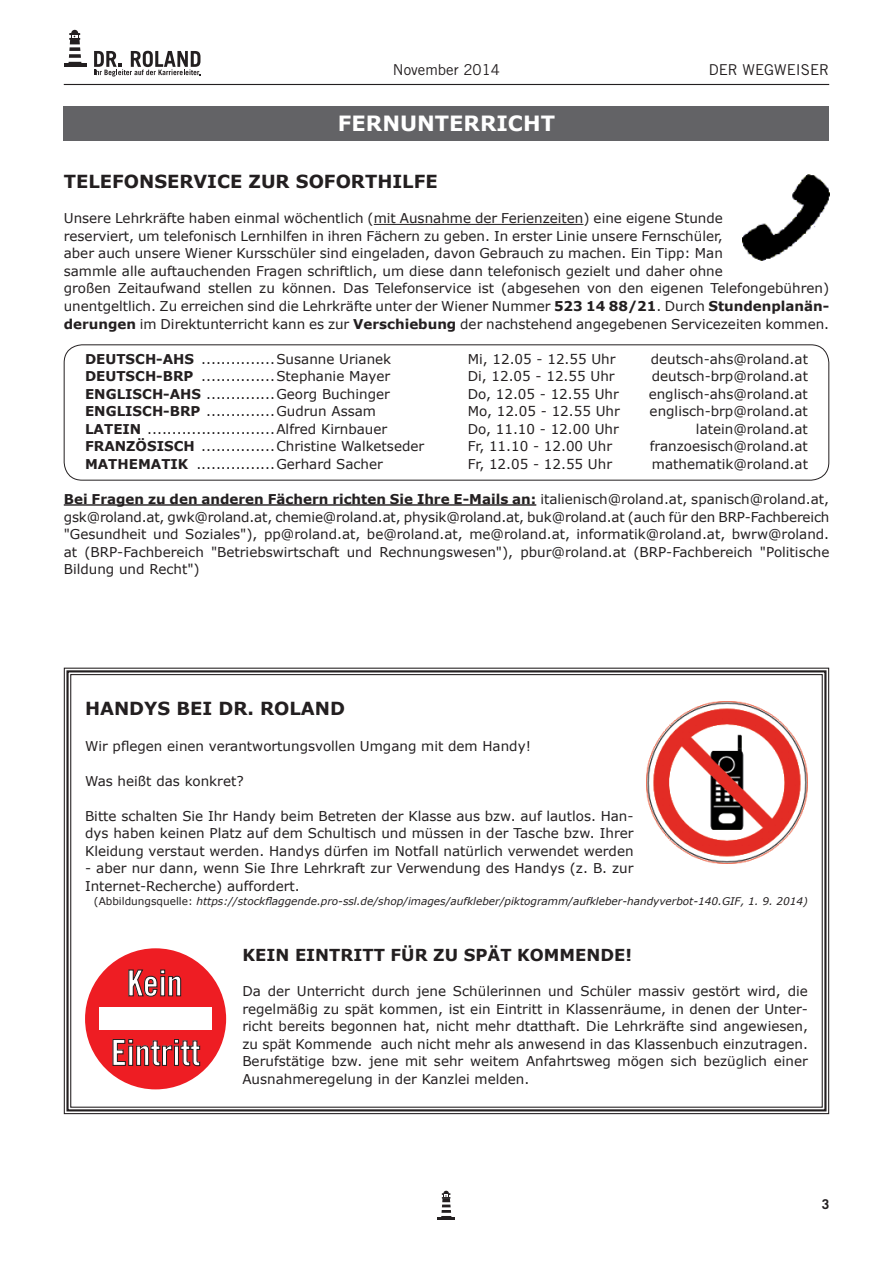
<style>
.page{position:relative;width:893px;height:1263px;background:#fff}
.page>*{position:absolute;margin:0;border:0;box-sizing:border-box;transform-origin:0 0}
.t1{font:35.85px/69.4px "Trade Gothic LT Std Bd Cn 20";color:#fff;text-align:center}
.t2{font:700 21px "Verdana";color:#fff}
.t3{font:700 18px "Verdana";color:#231f20}
.t4{font:700 16.5px "Verdana";color:#231f20}
.t5{font:15px "Trade Gothic LT Std";color:#231f20}
.t6{font:13.5px/17.5px "Verdana";color:#231f20;text-align:justify}
.t7{font:700 13.5px "Trade Gothic LT Std";color:#231f20}
.t8{font:italic 10.5px "Verdana";color:#231f20}
.s1{font-weight:700}
.s2{font-style:normal}
</style>
<div class="page">
<svg style="left:94px;top:51px;width:107px;height:26px"></svg>
<div style="left:71px;top:30px;width:7px;height:6px;background:#231f20;border-radius:50%"></div>
<hr style="left:64px;top:64px;width:22px;height:3px;background:#231f20">
<svg style="left:69px;top:61px;width:12px;height:1px"></svg>
<svg style="left:69px;top:33px;width:12px;height:18px"></svg>
<hr style="left:68px;top:62px;width:14px;height:3px;background:#231f20">
<svg style="left:69px;top:47px;width:11px;height:4px"></svg>
<div style="left:70px;top:39px;width:10px;height:5px;background:#231f20"></div>
<svg style="left:69px;top:54px;width:12px;height:4px"></svg>
<hr style="left:64px;top:84px;width:765px;height:1px;background:#231f20">
<hr style="left:437px;top:1217px;width:18px;height:3px;background:#231f20">
<svg style="left:441px;top:1191px;width:11px;height:26px"></svg>
<div style="left:64px;top:106px;width:765px;height:34px;background:#636366"></div>
<hr style="left:374px;top:224px;width:209px;height:1px;background:#231f20">
<hr style="left:64px;top:504px;width:472px;height:2px;background:#231f20">
<div style="left:64px;top:344px;width:765px;height:136px;border:1px solid #231f20;border-radius:18px"></div>
<img style="left:743px;top:174px;width:86px;height:87px">
<svg style="left:63px;top:667px;width:767px;height:448px"></svg>
<div style="left:66px;top:670px;width:760px;height:441px;border:2px solid #231f20"></div>
<p class="t5" style="left:393px;top:60px;width:109px">November 2014</p>
<p class="t5" style="left:709px;top:60px;width:122px">DER WEGWEISER</p>
<h2 class="t2" style="left:338px;top:109px;width:219px">FERNUNTERRICHT</h2>
<h3 class="t3" style="left:64px;top:169px;width:375px">TELEFONSERVICE ZUR SOFORTHILFE</h3>
<p class="t6" style="left:64px;top:209px;width:767px;text-align:left">Unsere Lehrkräfte haben einmal wöchentlich (mit Ausnahme der Ferienzeiten) eine eigene Stunde<br>reserviert, um telefonisch Lernhilfen in ihren Fächern zu geben. In erster Linie unsere Fernschüler,<br>aber auch unsere Wiener Kursschüler sind eingeladen, davon Gebrauch zu machen. Ein Tipp: Man<br>sammle alle auftauchenden Fragen schriftlich, um diese dann telefonisch gezielt und daher ohne<br>großen Zeitaufwand stellen zu können. Das Telefonservice ist (abgesehen von den eigenen Telefongebühren) unentgeltlich. Zu erreichen sind die Lehrkräfte unter der Wiener Nummer <span class="s1">523 14 88/21</span>. Durch <span class="s1">Stundenplanän&shy;derungen</span> im Direktunterricht kann es zur <span class="s1">Verschiebung</span> der nachstehend angegebenen Servicezeiten kommen.</p>
<p class="t6" style="left:85px;top:350px;width:308px"><span class="s1">DEUTSCH-AHS</span> ...............Susanne Urianek</p>
<p class="t6" style="left:468px;top:350px;width:149px">Mi, 12.05 - 12.55 Uhr</p>
<p class="t6" style="left:651px;top:350px;width:159px">deutsch-ahs@roland.at</p>
<p class="t6" style="left:85px;top:367px;width:307px"><span class="s1">DEUTSCH-BRP</span> ...............Stephanie Mayer</p>
<p class="t6" style="left:468px;top:367px;width:148px">Di, 12.05 - 12.55 Uhr</p>
<p class="t6" style="left:652px;top:367px;width:158px">deutsch-brp@roland.at</p>
<p class="t6" style="left:85px;top:385px;width:306px"><span class="s1">ENGLISCH-AHS</span> ..............Georg Buchinger</p>
<p class="t6" style="left:468px;top:385px;width:153px">Do, 12.05 - 12.55 Uhr</p>
<p class="t6" style="left:649px;top:385px;width:161px">englisch-ahs@roland.at</p>
<p class="t6" style="left:85px;top:402px;width:292px"><span class="s1">ENGLISCH-BRP</span> ..............Gudrun Assam</p>
<p class="t6" style="left:468px;top:402px;width:154px">Mo, 12.05 - 12.55 Uhr</p>
<p class="t6" style="left:650px;top:402px;width:160px">englisch-brp@roland.at</p>
<p class="t6" style="left:85px;top:420px;width:304px"><span class="s1">LATEIN</span> ..........................Alfred Kirnbauer</p>
<p class="t6" style="left:468px;top:420px;width:153px">Do, 11.10 - 12.00 Uhr</p>
<p class="t6" style="left:696px;top:420px;width:113px">latein@roland.at</p>
<p class="t6" style="left:85px;top:438px;width:341px"><span class="s1">FRANZÖSISCH</span> ...............Christine Walketseder</p>
<p class="t6" style="left:468px;top:438px;width:146px">Fr, 11.10 - 12.00 Uhr</p>
<p class="t6" style="left:650px;top:438px;width:160px">franzoesisch@roland.at</p>
<p class="t6" style="left:85px;top:455px;width:299px"><span class="s1">MATHEMATIK</span> ................Gerhard Sacher</p>
<p class="t6" style="left:468px;top:455px;width:146px">Fr, 12.05 - 12.55 Uhr</p>
<p class="t6" style="left:652px;top:455px;width:157px">mathematik@roland.at</p>
<p class="t6" style="left:64px;top:490px;width:767px"><span class="s1">Bei Fragen zu den anderen Fächern richten Sie Ihre E-Mails an:</span> italienisch@roland.at, spanisch@roland.at, gsk@roland.at, gwk@roland.at, chemie@roland.at, physik@roland.at, buk@roland.at (auch für den BRP-Fachbereich "Gesundheit und Soziales"), pp@roland.at, be@roland.at, me@roland.at, informatik@roland.at, bwrw@roland. at (BRP-Fachbereich "Betriebswirtschaft und Rechnungswesen"), pbur@roland.at (BRP-Fachbereich "Politische Bildung und Recht")</p>
<h3 class="t3" style="left:85px;top:696px;width:262px">HANDYS BEI DR. ROLAND</h3>
<p class="t6" style="left:85px;top:737px;width:447px">Wir pflegen einen verantwortungsvollen Umgang mit dem Handy!</p>
<p class="t6" style="left:85px;top:772px;width:160px">Was heißt das konkret?</p>
<p class="t6" style="left:85px;top:807px;width:550px">Bitte schalten Sie Ihr Handy beim Betreten der Klasse aus bzw. auf lautlos. Han&shy;dys haben keinen Platz auf dem Schultisch und müssen in der Tasche bzw. Ihrer Kleidung verstaut werden. Handys dürfen im Notfall natürlich verwendet werden</p>
<p class="t6" style="left:85px;top:859px;width:550px">- aber nur dann, wenn Sie Ihre Lehrkraft zur Verwendung des Handys (z. B. zur<br>Internet-Recherche) auffordert.</p>
<p class="t8" style="left:94px;top:893px;width:716px"><span class="s2">(Abbildungsquelle:</span> https://stockflaggende.pro-ssl.de/shop/images/aufkleber/piktogramm/aufkleber-handyverbot-140.GIF, 1. 9. 2014)</p>
<p class="t4" style="left:242px;top:943px;width:391px">KEIN EINTRITT FÜR ZU SPÄT KOMMENDE!</p>
<p class="t6" style="left:242px;top:982px;width:567px">Da der Unterricht durch jene Schülerinnen und Schüler massiv gestört wird, die regelmäßig zu spät kommen, ist ein Eintritt in Klassenräume, in denen der Unter&shy;richt bereits begonnen hat, nicht mehr dtatthaft. Die Lehrkräfte sind angewiesen, zu spät Kommende auch nicht mehr als anwesend in das Klassenbuch einzutragen.<br>Berufstätige bzw. jene mit sehr weitem Anfahrtsweg mögen sich bezüglich einer Ausnahmeregelung in der Kanzlei melden.</p>
<h1 class="t1" style="left:111px;top:948px;width:91px">Kein<br>Eintritt</h1>
<p class="t7" style="left:822px;top:1196px;width:9px">3</p>
</div>
